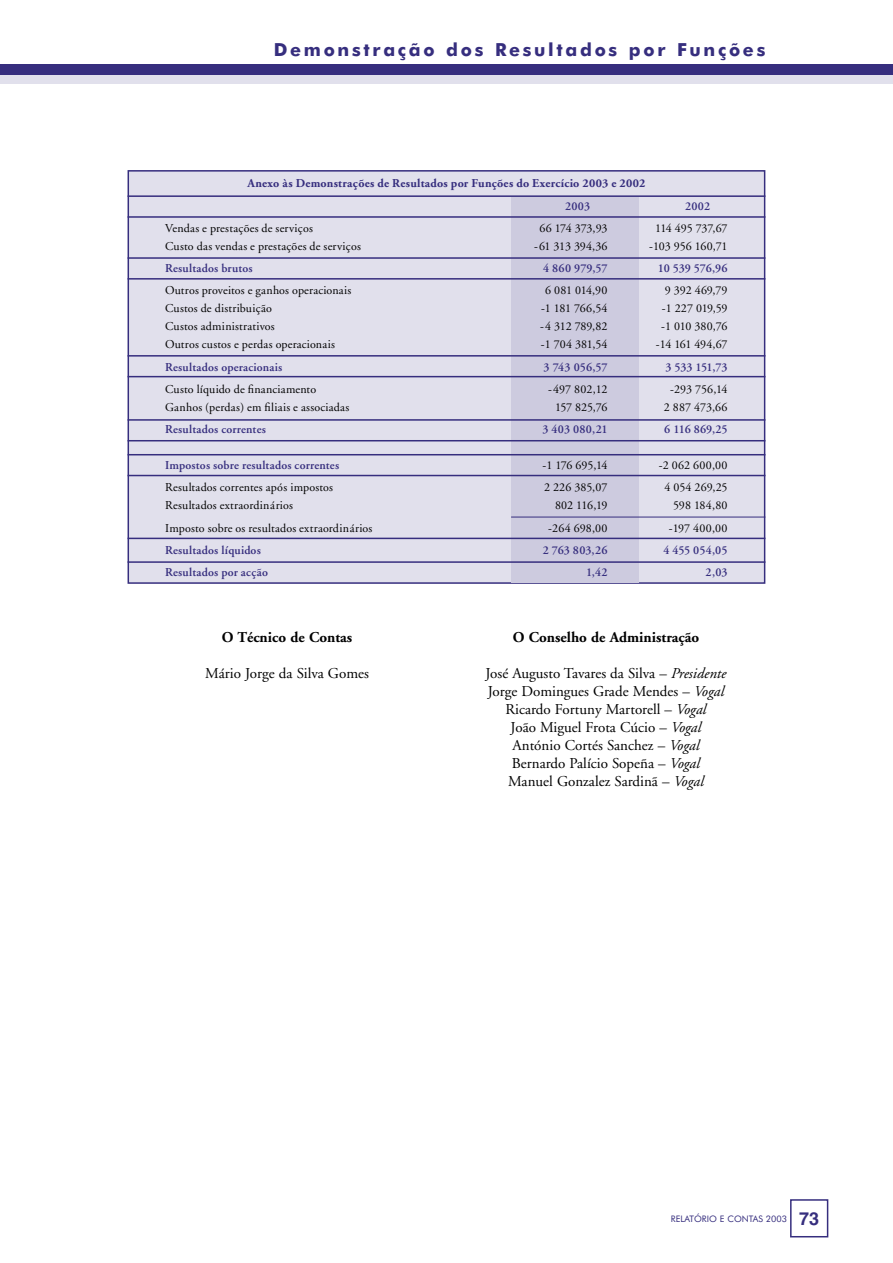
<style>
.page{position:relative;width:893px;height:1263px;background:#fff}
.page>*{position:absolute;margin:0;border:0;box-sizing:border-box;transform-origin:0 0}
.t1{font:700 18px "Futura BT";letter-spacing:.15em;color:#362e7e}
.t2{font:15px/18px "Adobe Garamond";color:#000;text-align:center}
.t3{font:700 15px "Adobe Garamond";color:#000}
.t4{font:12px "Adobe Garamond";letter-spacing:.015em;color:#000}
.t5{font:600 12px "Adobe Garamond";letter-spacing:.015em;color:#362e7e}
.t6{font:700 12px "Adobe Garamond";letter-spacing:.02em;color:#362e7e}
.t7{font:12px "Adobe Garamond";letter-spacing:-.005em;color:#000}
.t8{font:12px "Adobe Garamond";letter-spacing:-.01em;color:#000}
.t9{font:12px "Adobe Garamond";letter-spacing:-.03em;color:#000}
.t10{font:600 12px "Adobe Garamond";letter-spacing:-.02em;color:#362e7e}
.t11{font:9px "Futura BT";color:#362e7e}
.s1{font-style:italic}
.s2{font-family:"Helvetica";font-weight:700;font-size:18px}
</style>
<div class="page">
<div style="left:0;top:74px;width:893px;height:10px;background:#e1e0ec"></div>
<div style="left:0;top:64px;width:893px;height:10px;background:#362e7e"></div>
<div style="left:790px;top:1199px;width:38px;height:38px;border:2px solid #362e7e"></div>
<div style="left:128px;top:171px;width:637px;height:412px;background:#e1e0ec"></div>
<div style="left:128px;top:170px;width:637px;height:414px;border:2px solid #362e7e"></div>
<div style="left:511px;top:197px;width:128px;height:385px;background:#cdcbdf"></div>
<hr style="left:128px;top:195px;width:637px;height:2px;background:#362e7e">
<hr style="left:128px;top:561px;width:637px;height:2px;background:#362e7e">
<hr style="left:511px;top:517px;width:254px;height:1px;background:#362e7e">
<hr style="left:128px;top:216px;width:637px;height:2px;background:#362e7e">
<hr style="left:128px;top:257px;width:637px;height:2px;background:#362e7e">
<hr style="left:128px;top:278px;width:637px;height:2px;background:#362e7e">
<hr style="left:128px;top:538px;width:637px;height:1px;background:#362e7e">
<hr style="left:128px;top:355px;width:637px;height:2px;background:#362e7e">
<hr style="left:128px;top:376px;width:637px;height:1px;background:#362e7e">
<hr style="left:128px;top:419px;width:637px;height:2px;background:#362e7e">
<hr style="left:128px;top:440px;width:637px;height:1px;background:#362e7e">
<hr style="left:128px;top:454px;width:637px;height:1px;background:#362e7e">
<hr style="left:128px;top:475px;width:637px;height:1px;background:#362e7e">
<h1 class="t1" style="left:274px;top:39px;width:493px">Demonstração dos Resultados por Funções</h1>
<p class="t6" style="left:247px;top:177px;width:400px">Anexo às Demonstrações de Resultados por Funções do Exercício 2003 e 2002</p>
<p class="t5" style="left:565px;top:199px;width:27px">2003</p>
<p class="t5" style="left:685px;top:199px;width:27px">2002</p>
<p class="t4" style="left:165px;top:222px;width:149px">Vendas e prestações de serviços</p>
<p class="t7" style="left:540px;top:222px;width:70px">66 174 373,93</p>
<p class="t8" style="left:655px;top:222px;width:74px">114 495 737,67</p>
<p class="t4" style="left:165px;top:240px;width:197px">Custo das vendas e prestações de serviços</p>
<p class="t8" style="left:534px;top:240px;width:75px">-61 313 394,36</p>
<p class="t7" style="left:649px;top:240px;width:80px">-103 956 160,71</p>
<p class="t5" style="left:165px;top:262px;width:89px">Resultados brutos</p>
<p class="t5" style="left:543px;top:262px;width:66px">4 860 979,57</p>
<p class="t10" style="left:658px;top:262px;width:71px">10 539 576,96</p>
<p class="t4" style="left:165px;top:284px;width:188px">Outros proveitos e ganhos operacionais</p>
<p class="t4" style="left:545px;top:284px;width:64px">6 081 014,90</p>
<p class="t4" style="left:665px;top:284px;width:64px">9 392 469,79</p>
<p class="t4" style="left:165px;top:302px;width:108px">Custos de distribuição</p>
<p class="t4" style="left:541px;top:302px;width:68px">-1 181 766,54</p>
<p class="t4" style="left:662px;top:302px;width:67px">-1 227 019,59</p>
<p class="t4" style="left:165px;top:320px;width:111px">Custos administrativos</p>
<p class="t4" style="left:540px;top:320px;width:69px">-4 312 789,82</p>
<p class="t4" style="left:661px;top:320px;width:68px">-1 010 380,76</p>
<p class="t4" style="left:165px;top:338px;width:171px">Outros custos e perdas operacionais</p>
<p class="t4" style="left:541px;top:338px;width:68px">-1 704 381,54</p>
<p class="t9" style="left:656px;top:338px;width:73px">-14 161 494,67</p>
<p class="t5" style="left:165px;top:360px;width:119px">Resultados operacionais</p>
<p class="t5" style="left:544px;top:360px;width:66px">3 743 056,57</p>
<p class="t5" style="left:665px;top:360px;width:64px">3 533 151,73</p>
<p class="t4" style="left:165px;top:383px;width:153px">Custo líquido de financiamento</p>
<p class="t4" style="left:548px;top:383px;width:61px">-497 802,12</p>
<p class="t4" style="left:670px;top:383px;width:59px">-293 756,14</p>
<p class="t4" style="left:165px;top:401px;width:186px">Ganhos (perdas) em filiais e associadas</p>
<p class="t4" style="left:555px;top:401px;width:54px">157 825,76</p>
<p class="t4" style="left:664px;top:401px;width:65px">2 887 473,66</p>
<p class="t5" style="left:165px;top:423px;width:102px">Resultados correntes</p>
<p class="t5" style="left:542px;top:423px;width:67px">3 403 080,21</p>
<p class="t5" style="left:664px;top:423px;width:65px">6 116 869,25</p>
<p class="t5" style="left:165px;top:459px;width:176px">Impostos sobre resultados correntes</p>
<p class="t4" style="left:542px;top:459px;width:67px">-1 176 695,14</p>
<p class="t4" style="left:659px;top:459px;width:70px">-2 062 600,00</p>
<p class="t4" style="left:165px;top:481px;width:170px">Resultados correntes após impostos</p>
<p class="t4" style="left:544px;top:481px;width:65px">2 226 385,07</p>
<p class="t4" style="left:664px;top:481px;width:65px">4 054 269,25</p>
<p class="t4" style="left:165px;top:499px;width:129px">Resultados extraordinários</p>
<p class="t4" style="left:555px;top:499px;width:54px">802 116,19</p>
<p class="t4" style="left:673px;top:499px;width:56px">598 184,80</p>
<p class="t4" style="left:165px;top:521px;width:209px">Imposto sobre os resultados extraordinários</p>
<p class="t4" style="left:548px;top:521px;width:61px">-264 698,00</p>
<p class="t4" style="left:669px;top:521px;width:60px">-197 400,00</p>
<p class="t5" style="left:165px;top:543px;width:97px">Resultados líquidos</p>
<p class="t5" style="left:543px;top:543px;width:66px">2 763 803,26</p>
<p class="t5" style="left:663px;top:543px;width:66px">4 455 054,05</p>
<p class="t5" style="left:165px;top:566px;width:104px">Resultados por acção</p>
<p class="t5" style="left:586px;top:566px;width:23px">1,42</p>
<p class="t5" style="left:706px;top:566px;width:23px">2,03</p>
<p class="t3" style="left:222px;top:629px;width:132px">O Técnico de Contas</p>
<p class="t2" style="left:205px;top:664px;width:165px">Mário Jorge da Silva Gomes</p>
<p class="t3" style="left:513px;top:629px;width:188px">O Conselho de Administração</p>
<p class="t2" style="left:486px;top:664px;width:242px">José Augusto Tavares da Silva – <span class="s1">Presidente </span>Jorge Domingues Grade Mendes – <span class="s1">Vogal </span>Ricardo Fortuny Martorell – <span class="s1">Vogal<br></span>João Miguel Frota Cúcio – <span class="s1">Vogal </span>António Cortés Sanchez – <span class="s1">Vogal </span>Bernardo Palício Sopeña – <span class="s1">Vogal<br></span>Manuel Gonzalez Sardinã – <span class="s1">Vogal</span></p>
<p class="t11" style="left:671px;top:1213px;width:150px">RELATÓRIO E CONTAS 2003 <span class="s2">73</span></p>
</div>
